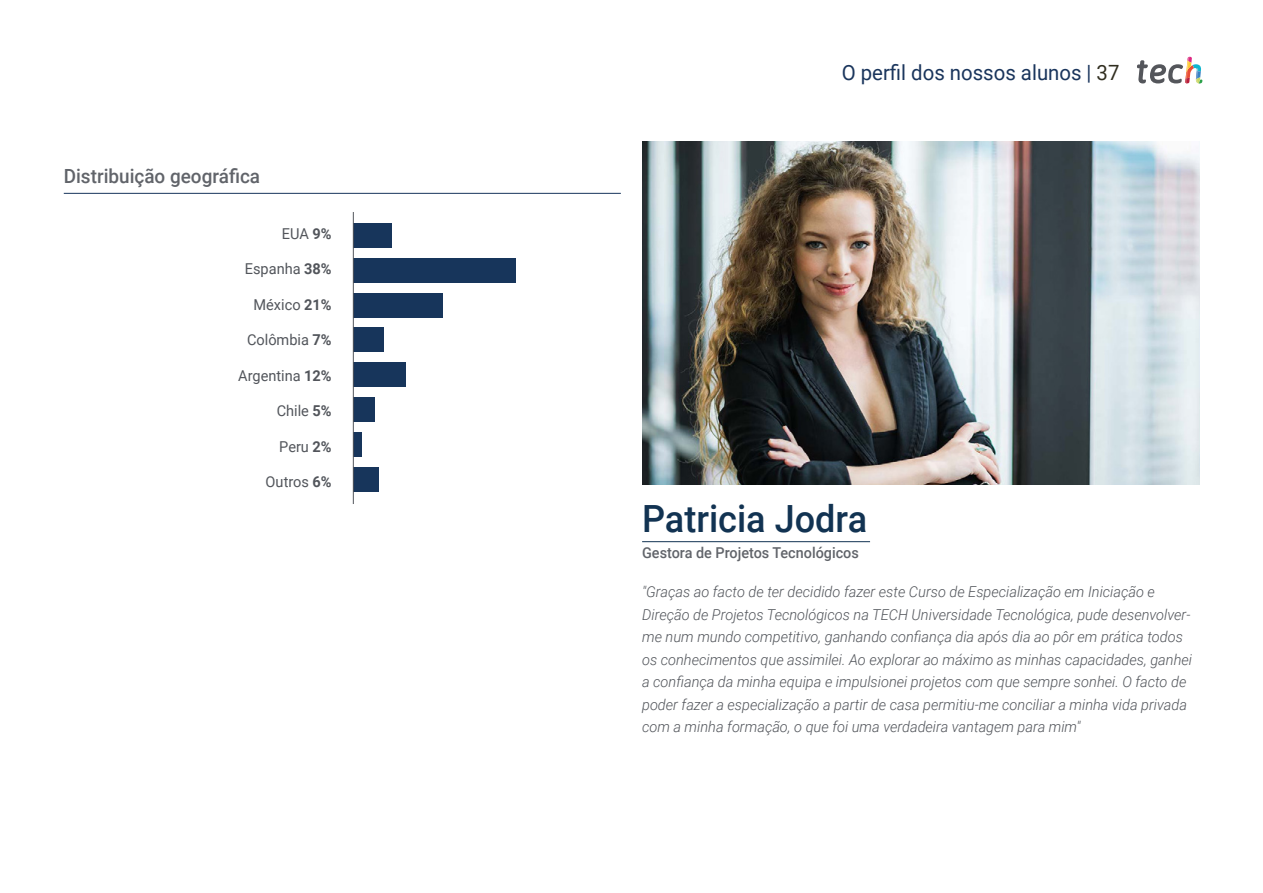
<style>
.page{position:relative;width:1263px;height:893px;background:#fff}
.page>*{position:absolute;margin:0;border:0;box-sizing:border-box;transform-origin:0 0}
.t1{font:500 37.5px "Roboto";color:#123352;scale:.96 1}
.t2{font:21px "Roboto";color:#1a355c}
.t3{font:500 19.5px "Roboto";color:#61646a}
.t4{font:italic 300 15px/22.5px "Roboto";color:#52555b}
.t5{font:15px "Roboto";color:#52555b}
.t6{font:500 15px "Roboto";color:#61646a;scale:.96 1}
.s1{font-weight:700}
.s2{color:#312e20}
</style>
<div class="page">
<svg style="left:1137px;top:57px;width:65px;height:27px"></svg>
<hr style="left:642px;top:541px;width:228px;height:1px;background:#123352">
<img style="left:642px;top:141px;width:557px;height:343px">
<hr style="left:64px;top:193px;width:557px;height:1px;background:#17355b">
<div style="left:353px;top:223px;width:39px;height:25px;background:#17355b"></div>
<div style="left:353px;top:397px;width:22px;height:25px;background:#17355b"></div>
<div style="left:353px;top:258px;width:163px;height:25px;background:#17355b"></div>
<div style="left:353px;top:432px;width:9px;height:25px;background:#17355b"></div>
<div style="left:353px;top:293px;width:90px;height:24px;background:#17355b"></div>
<div style="left:353px;top:467px;width:26px;height:24px;background:#17355b"></div>
<div style="left:353px;top:327px;width:31px;height:25px;background:#17355b"></div>
<div style="left:353px;top:362px;width:53px;height:25px;background:#17355b"></div>
<hr style="left:353px;top:212px;width:1px;height:292px;background:#52555b">
<h3 class="t3" style="left:64px;top:162px;width:198px">Distribuição geográfica</h3>
<p class="t5" style="left:282px;top:223px;width:51px">EUA <span class="s1">9%</span></p>
<p class="t5" style="left:245px;top:258px;width:88px">Espanha <span class="s1">38%</span></p>
<p class="t5" style="left:254px;top:294px;width:80px">México <span class="s1">21%</span></p>
<p class="t5" style="left:247px;top:329px;width:86px">Colômbia <span class="s1">7%</span></p>
<p class="t5" style="left:238px;top:365px;width:95px">Argentina <span class="s1">12%</span></p>
<p class="t5" style="left:277px;top:400px;width:56px">Chile <span class="s1">5%</span></p>
<p class="t5" style="left:279px;top:436px;width:54px">Peru <span class="s1">2%</span></p>
<p class="t5" style="left:266px;top:471px;width:68px">Outros <span class="s1">6%</span></p>
<h2 class="t2" style="left:842px;top:57px;width:279px">O perfil dos nossos alunos | <span class="s2">37</span></h2>
<h1 class="t1" style="left:642px;top:493px;width:236px">Patricia Jodra</h1>
<p class="t6" style="left:642px;top:542px;width:227px">Gestora de Projetos Tecnológicos</p>
<p class="t4" style="left:642px;top:580px;width:551px">"Graças ao facto de ter decidido fazer este Curso de Especialização em Iniciação e Direção de Projetos Tecnológicos na TECH Universidade Tecnológica, pude desenvolver&shy;me num mundo competitivo, ganhando confiança dia após dia ao pôr em prática todos os conhecimentos que assimilei. Ao explorar ao máximo as minhas capacidades, ganhei a confiança da minha equipa e impulsionei projetos com que sempre sonhei. O facto de poder fazer a especialização a partir de casa permitiu-me conciliar a minha vida privada com a minha formação, o que foi uma verdadeira vantagem para mim"</p>
</div>
